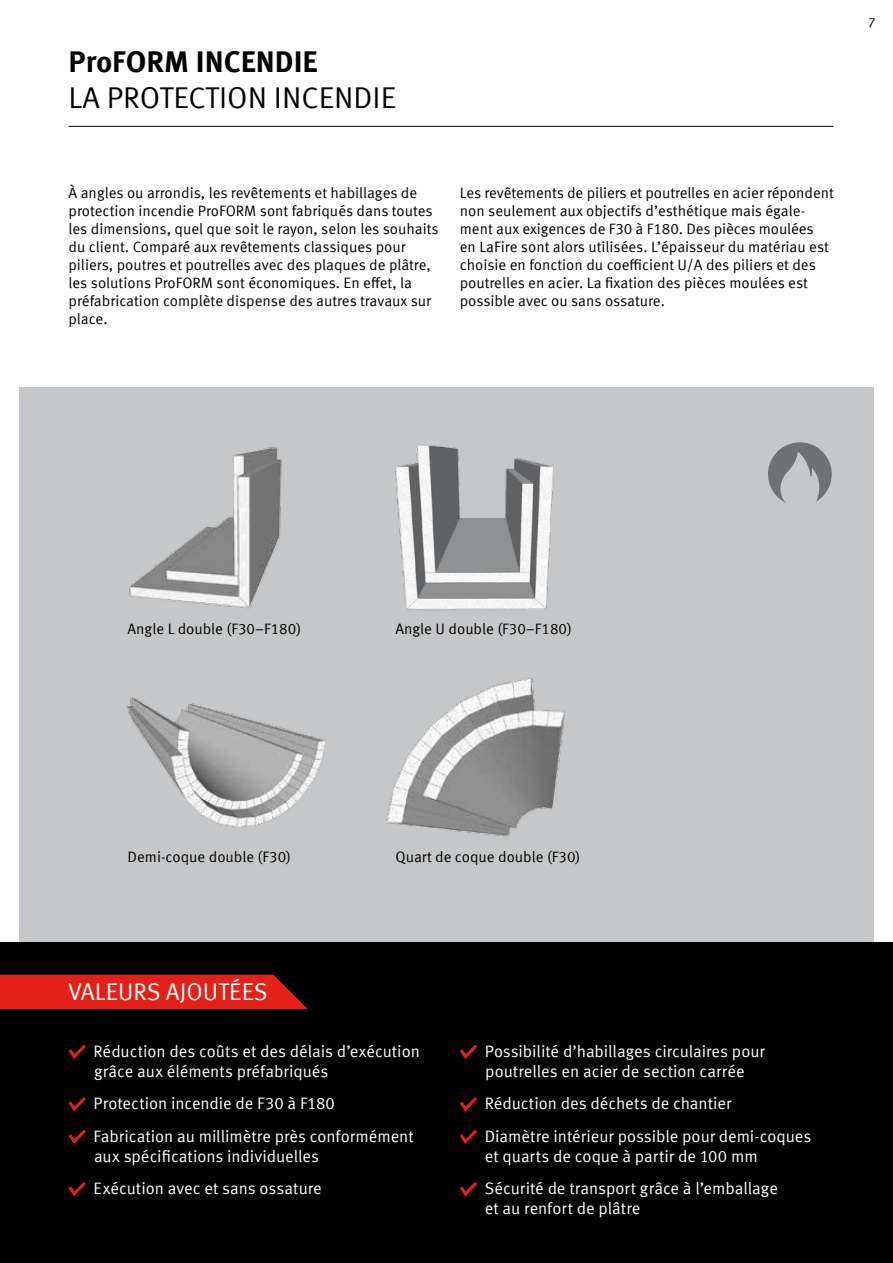
<style>
.page{position:relative;width:893px;height:1263px;background:#fff}
.page>*{position:absolute;margin:0;border:0;box-sizing:border-box;transform-origin:0 0}
.t1{font:30px "Meta Offc Pro Norm";color:#000}
.t2{font:700 30px "Meta Offc Pro";color:#000}
.t3{font:24px "Meta Offc Pro Norm";color:#fff}
.t4{font:16.5px/32.5px "Meta Offc Pro Norm";letter-spacing:-.005em;color:#fff}
.t5{font:15px/18px "Meta Offc Pro Norm";color:#000}
.t6{font:13.5px "Meta Offc Pro Norm";color:#000}
</style>
<div class="page">
<img style="left:19px;top:387px;width:855px;height:555px">
<svg style="left:764px;top:438px;width:72px;height:65px;background:#a4a5a6"></svg>
<img style="left:385px;top:435px;width:177px;height:186px">
<hr style="left:69px;top:126px;width:764px;height:1px;background:#000">
<div style="left:0;top:942px;width:893px;height:321px;background:#000"></div>
<div style="left:0;top:975px;width:308px;height:34px;background:#e32119"></div>
<svg style="left:69px;top:1045px;width:17px;height:14px"></svg>
<svg style="left:69px;top:1097px;width:17px;height:14px"></svg>
<svg style="left:69px;top:1129px;width:17px;height:15px"></svg>
<svg style="left:69px;top:1182px;width:17px;height:14px"></svg>
<svg style="left:460px;top:1045px;width:17px;height:14px"></svg>
<svg style="left:460px;top:1097px;width:17px;height:14px"></svg>
<svg style="left:460px;top:1129px;width:17px;height:15px"></svg>
<svg style="left:460px;top:1182px;width:17px;height:14px"></svg>
<h1 class="t2" style="left:69px;top:38px;width:251px">ProFORM INCENDIE</h1>
<h1 class="t1" style="left:69px;top:75px;width:329px">LA PROTECTION INCENDIE</h1>
<p class="t5" style="left:69px;top:183px;width:372px">À angles ou arrondis, les revêtements et habillages de protection incendie ProFORM sont fabriqués dans toutes les dimensions, quel que soit le rayon, selon les souhaits du client. Comparé aux revêtements classiques pour piliers, poutres et poutrelles avec des plaques de plâtre, les solutions ProFORM sont économiques. En effet, la préfabrication complète dispense des autres travaux sur place.</p>
<p class="t5" style="left:460px;top:183px;width:376px">Les revêtements de piliers et poutrelles en acier répondent non seulement aux objectifs d’esthétique mais égale&shy;ment aux exigences de F30 à F180. Des pièces moulées<br>en LaFire sont alors utilisées. L’épaisseur du matériau est choisie en fonction du coefficient U/A des piliers et des poutrelles en acier. La fixation des pièces moulées est possible avec ou sans ossature.</p>
<p class="t6" style="left:868px;top:12px;width:9px">7</p>
<p class="t5" style="left:128px;top:619px;width:175px">Angle L double (F30–F180)</p>
<p class="t5" style="left:395px;top:619px;width:178px">Angle U double (F30–F180)</p>
<p class="t5" style="left:128px;top:847px;width:165px">Demi-coque double (F30)</p>
<h2 class="t3" style="left:68px;top:973px;width:201px">VALEURS AJOUTÉES</h2>
<p class="t5" style="left:395px;top:847px;width:186px">Quart de coque double (F30)</p>
<p class="t4" style="left:94px;top:1040px;width:328px;line-height:19.8px">Réduction des coûts et des délais d’exécution grâce aux éléments préfabriqués</p>
<p class="t4" style="left:94px;top:1086px;width:322px">Protection incendie de F30 à F180<br>Fabrication au millimètre près conformément</p>
<p class="t4" style="left:94px;top:1138px;width:230px">aux spécifications individuelles<br>Exécution avec et sans ossature</p>
<p class="t4" style="left:485px;top:1040px;width:282px;line-height:19.8px">Possibilité d’habillages circulaires pour poutrelles en acier de section carrée</p>
<p class="t4" style="left:485px;top:1086px;width:328px">Réduction des déchets de chantier<br>Diamètre intérieur possible pour demi-coques</p>
<p class="t4" style="left:485px;top:1138px;width:295px">et quarts de coque à partir de 100 mm<br>Sécurité de transport grâce à l’emballage</p>
<p class="t4" style="left:485px;top:1191px;width:157px">et au renfort de plâtre</p>
</div>
